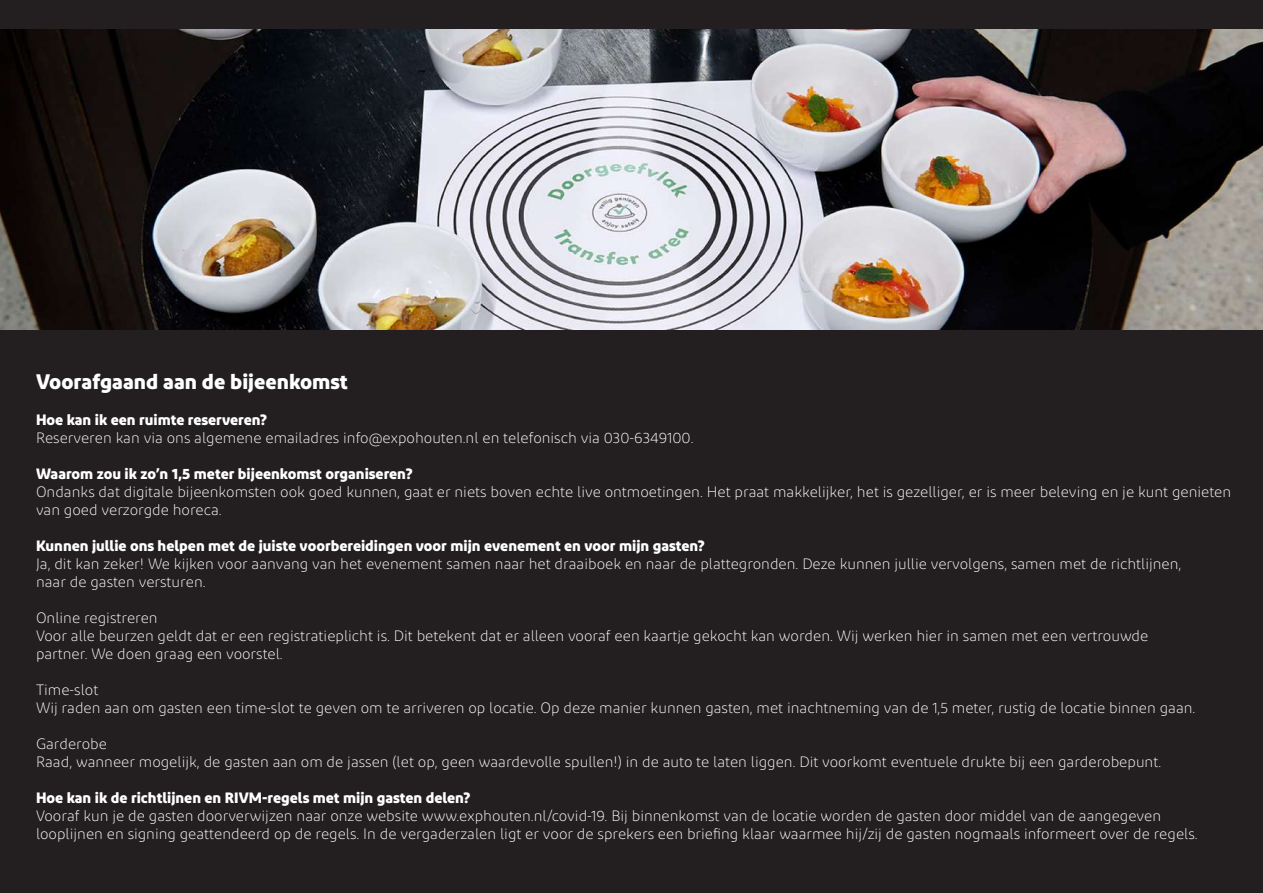
<style>
.page{position:relative;width:1263px;height:893px;background:#231f20}
.page>*{position:absolute;margin:0;border:0;box-sizing:border-box;transform-origin:0 0}
.t1{font:21px "Diodrum Regular 3";color:#fff}
.t2{font:15px/18px "Diodrum Regular 2";color:#fff}
.t3{font:15px "Diodrum Regular 3";color:#fff}
</style>
<div class="page">
<img style="left:0;top:30px;width:1263px;height:300px">
<h1 class="t1" style="left:36px;top:368px;width:313px">Voorafgaand aan de bijeenkomst</h1>
<p class="t3" style="left:36px;top:410px;width:233px">Hoe kan ik een ruimte reserveren?</p>
<p class="t2" style="left:36px;top:429px;width:659px">Reserveren kan via ons algemene emailadres info@expohouten.nl en telefonisch via 030-6349100.</p>
<p class="t3" style="left:36px;top:464px;width:378px">Waarom zou ik zo’n 1,5 meter bijeenkomst organiseren?</p>
<p class="t2" style="left:36px;top:483px;width:1197px">Ondanks dat digitale bijeenkomsten ook goed kunnen, gaat er niets boven echte live ontmoetingen. Het praat makkelijker, het is gezelliger, er is meer beleving en je kunt genieten van goed verzorgde horeca.</p>
<p class="t3" style="left:36px;top:536px;width:670px">Kunnen jullie ons helpen met de juiste voorbereidingen voor mijn evenement en voor mijn gasten?</p>
<p class="t2" style="left:36px;top:555px;width:1147px">Ja, dit kan zeker! We kijken voor aanvang van het evenement samen naar het draaiboek en naar de plattegronden. Deze kunnen jullie vervolgens, samen met de richtlijnen, naar de gasten versturen.</p>
<p class="t2" style="left:36px;top:609px;width:1114px">Online registreren<br>Voor alle beurzen geldt dat er een registratieplicht is. Dit betekent dat er alleen vooraf een kaartje gekocht kan worden. Wij werken hier in samen met een vertrouwde partner. We doen graag een voorstel.</p>
<p class="t2" style="left:36px;top:681px;width:1161px">Time-slot<br>Wij raden aan om gasten een time-slot te geven om te arriveren op locatie. Op deze manier kunnen gasten, met inachtneming van de 1,5 meter, rustig de locatie binnen gaan.</p>
<p class="t2" style="left:36px;top:735px;width:1127px">Garderobe<br>Raad, wanneer mogelijk, de gasten aan om de jassen (let op, geen waardevolle spullen!) in de auto te laten liggen. Dit voorkomt eventuele drukte bij een garderobepunt.</p>
<p class="t3" style="left:36px;top:788px;width:436px">Hoe kan ik de richtlijnen en RIVM-regels met mijn gasten delen?</p>
<p class="t2" style="left:36px;top:807px;width:1163px">Vooraf kun je de gasten doorverwijzen naar onze website www.exphouten.nl/covid-19. Bij binnenkomst van de locatie worden de gasten door middel van de aangegeven looplijnen en signing geattendeerd op de regels. In de vergaderzalen ligt er voor de sprekers een briefing klaar waarmee hij/zij de gasten nogmaals informeert over de regels.</p>
</div>
